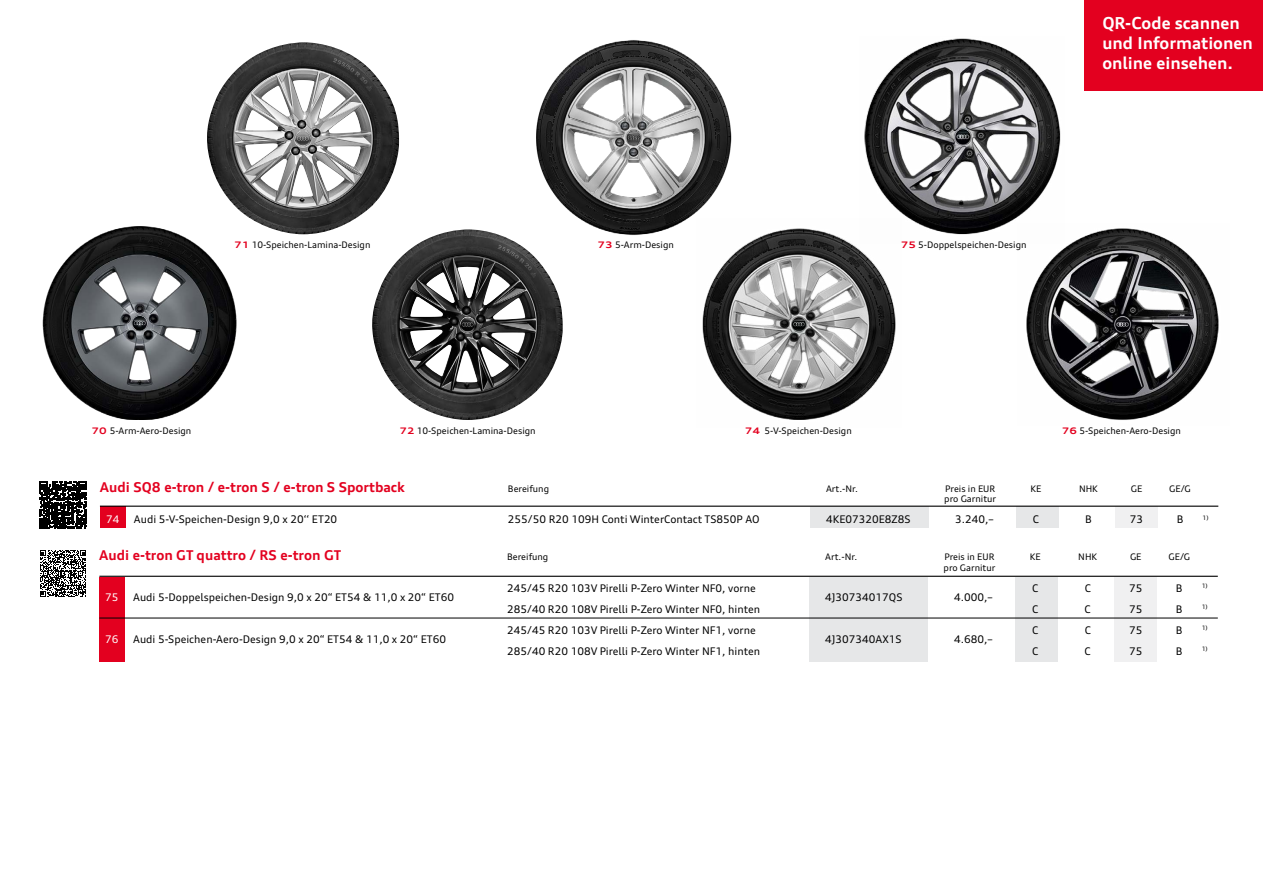
<style>
.page{position:relative;width:1263px;height:893px;background:#fff}
.page>*{position:absolute;margin:0;border:0;box-sizing:border-box;transform-origin:0 0}
.t1{font:700 16.5px/19.8px "Audi Type";color:#fff}
.t2{font:700 13.5px "Audi Type";color:#e3001f}
.t3{font:10.5px "Audi Type";color:#000}
.t4{font:10.5px "Audi Type";color:#fff}
.t5{font:9px "Audi Type";color:#000}
.t6{font:6.15px "Audi Type";color:#000}
.s1{font-weight:700;font-stretch:expanded;color:#e3001f}
</style>
<div class="page">
<div style="left:1084px;top:0;width:179px;height:90px;background:#e3001f"></div>
<img style="left:536px;top:40px;width:196px;height:195px">
<img style="left:207px;top:42px;width:192px;height:192px">
<img style="left:369px;top:229px;width:194px;height:191px">
<img style="left:42px;top:217px;width:201px;height:202px">
<div style="left:810px;top:506px;width:118px;height:21px;background:#e6e7e8"></div>
<div style="left:1016px;top:506px;width:42px;height:21px;background:#e6e7e8"></div>
<div style="left:1115px;top:506px;width:42px;height:21px;background:#f0f0f1"></div>
<div style="left:100px;top:506px;width:25px;height:21px;background:#e3001f"></div>
<svg style="left:40px;top:482px;width:46px;height:46px"></svg>
<hr style="left:100px;top:506px;width:1118px;height:1px;background:#000">
<img style="left:696px;top:218px;width:200px;height:202px">
<img style="left:859px;top:38px;width:202px;height:206px">
<img style="left:1017px;top:224px;width:202px;height:196px">
<div style="left:809px;top:577px;width:118px;height:85px;background:#e6e7e8"></div>
<div style="left:1015px;top:577px;width:43px;height:85px;background:#e6e7e8"></div>
<div style="left:1114px;top:577px;width:43px;height:85px;background:#f0f0f1"></div>
<div style="left:99px;top:577px;width:26px;height:85px;background:#e3001f"></div>
<hr style="left:99px;top:618px;width:1119px;height:1px;background:#000">
<hr style="left:99px;top:576px;width:1119px;height:1px;background:#000">
<svg style="left:40px;top:550px;width:46px;height:47px"></svg>
<p class="t5" style="left:234px;top:240px;width:138px"><span class="s1">71</span> 10-Speichen-Lamina-Design</p>
<p class="t5" style="left:597px;top:240px;width:78px"><span class="s1">73</span> 5-Arm-Design</p>
<p class="t5" style="left:91px;top:425px;width:101px"><span class="s1">70</span> 5-Arm-Aero-Design</p>
<p class="t5" style="left:399px;top:425px;width:138px"><span class="s1">72</span> 10-Speichen-Lamina-Design</p>
<p class="t5" style="left:901px;top:240px;width:127px"><span class="s1">75</span> 5-Doppelspeichen-Design</p>
<h1 class="t1" style="left:1102px;top:13px;width:152px">QR-Code scannen und Informationen online einsehen.</h1>
<p class="t5" style="left:745px;top:425px;width:108px"><span class="s1">74</span> 5-V-Speichen-Design</p>
<p class="t5" style="left:1062px;top:425px;width:120px"><span class="s1">76</span> 5-Speichen-Aero-Design</p>
<p class="t2" style="left:100px;top:479px;width:307px">Audi SQ8 e-tron / e-tron S / e-tron S Sportback</p>
<p class="t5" style="left:508px;top:483px;width:43px">Bereifung</p>
<p class="t5" style="left:826px;top:483px;width:34px">Art.-Nr.</p>
<p class="t5" style="left:945px;top:483px;width:52px">Preis in EUR</p>
<p class="t5" style="left:1030px;top:483px;width:12px">KE</p>
<p class="t5" style="left:1079px;top:483px;width:20px">NHK</p>
<p class="t5" style="left:1131px;top:483px;width:13px">GE</p>
<p class="t5" style="left:1169px;top:483px;width:23px">GE/G</p>
<p class="t5" style="left:944px;top:494px;width:53px">pro Garnitur</p>
<p class="t4" style="left:106px;top:513px;width:15px">74</p>
<p class="t3" style="left:134px;top:513px;width:205px">Audi 5-V-Speichen-Design 9,0 x 20‘‘ ET20</p>
<p class="t3" style="left:508px;top:513px;width:253px">255/50 R20 109H Conti WinterContact TS850P AO</p>
<p class="t3" style="left:826px;top:513px;width:86px">4KE07320E8Z8S</p>
<p class="t3" style="left:955px;top:513px;width:40px">3.240,–</p>
<p class="t3" style="left:1033px;top:513px;width:8px">C</p>
<p class="t3" style="left:1085px;top:513px;width:8px">B</p>
<p class="t3" style="left:1130px;top:513px;width:15px">73</p>
<p class="t3" style="left:1177px;top:513px;width:8px">B</p>
<p class="t6" style="left:1202px;top:514px;width:8px">1)</p>
<p class="t2" style="left:99px;top:547px;width:244px">Audi e-tron GT quattro / RS e-tron GT</p>
<p class="t5" style="left:507px;top:552px;width:43px">Bereifung</p>
<p class="t5" style="left:825px;top:552px;width:34px">Art.-Nr.</p>
<p class="t5" style="left:944px;top:552px;width:52px">Preis in EUR</p>
<p class="t5" style="left:1030px;top:552px;width:12px">KE</p>
<p class="t5" style="left:1078px;top:552px;width:20px">NHK</p>
<p class="t5" style="left:1130px;top:552px;width:13px">GE</p>
<p class="t5" style="left:1168px;top:552px;width:23px">GE/G</p>
<p class="t5" style="left:943px;top:562px;width:53px">pro Garnitur</p>
<p class="t4" style="left:105px;top:591px;width:15px">75</p>
<p class="t3" style="left:133px;top:591px;width:322px">Audi 5-Doppelspeichen-Design 9,0 x 20“ ET54 &amp; 11,0 x 20“ ET60</p>
<p class="t3" style="left:1032px;top:582px;width:8px">C</p>
<p class="t3" style="left:1085px;top:582px;width:8px">C</p>
<p class="t3" style="left:1129px;top:582px;width:15px">75</p>
<p class="t3" style="left:1176px;top:582px;width:8px">B</p>
<p class="t6" style="left:1202px;top:582px;width:8px">1)</p>
<p class="t3" style="left:507px;top:582px;width:250px">245/45 R20 103V Pirelli P-Zero Winter NF0, vorne</p>
<p class="t3" style="left:825px;top:591px;width:79px">4J30734017QS</p>
<p class="t3" style="left:954px;top:591px;width:40px">4.000,–</p>
<p class="t3" style="left:507px;top:603px;width:254px">285/40 R20 108V Pirelli P-Zero Winter NF0, hinten</p>
<p class="t3" style="left:1032px;top:603px;width:8px">C</p>
<p class="t3" style="left:1085px;top:603px;width:8px">C</p>
<p class="t3" style="left:1129px;top:603px;width:15px">75</p>
<p class="t3" style="left:1176px;top:603px;width:8px">B</p>
<p class="t6" style="left:1202px;top:603px;width:8px">1)</p>
<p class="t4" style="left:105px;top:633px;width:15px">76</p>
<p class="t3" style="left:133px;top:633px;width:314px">Audi 5-Speichen-Aero-Design 9,0 x 20“ ET54 &amp; 11,0 x 20“ ET60</p>
<p class="t3" style="left:507px;top:624px;width:250px">245/45 R20 103V Pirelli P-Zero Winter NF1, vorne</p>
<p class="t3" style="left:825px;top:633px;width:78px">4J307340AX1S</p>
<p class="t3" style="left:954px;top:633px;width:40px">4.680,–</p>
<p class="t3" style="left:1032px;top:624px;width:8px">C</p>
<p class="t3" style="left:1085px;top:624px;width:8px">C</p>
<p class="t3" style="left:1129px;top:624px;width:15px">75</p>
<p class="t3" style="left:1176px;top:624px;width:8px">B</p>
<p class="t6" style="left:1202px;top:624px;width:8px">1)</p>
<p class="t3" style="left:507px;top:645px;width:254px">285/40 R20 108V Pirelli P-Zero Winter NF1, hinten</p>
<p class="t3" style="left:1032px;top:645px;width:8px">C</p>
<p class="t3" style="left:1085px;top:645px;width:8px">C</p>
<p class="t3" style="left:1129px;top:645px;width:15px">75</p>
<p class="t3" style="left:1176px;top:645px;width:8px">B</p>
<p class="t6" style="left:1202px;top:645px;width:8px">1)</p>
</div>
